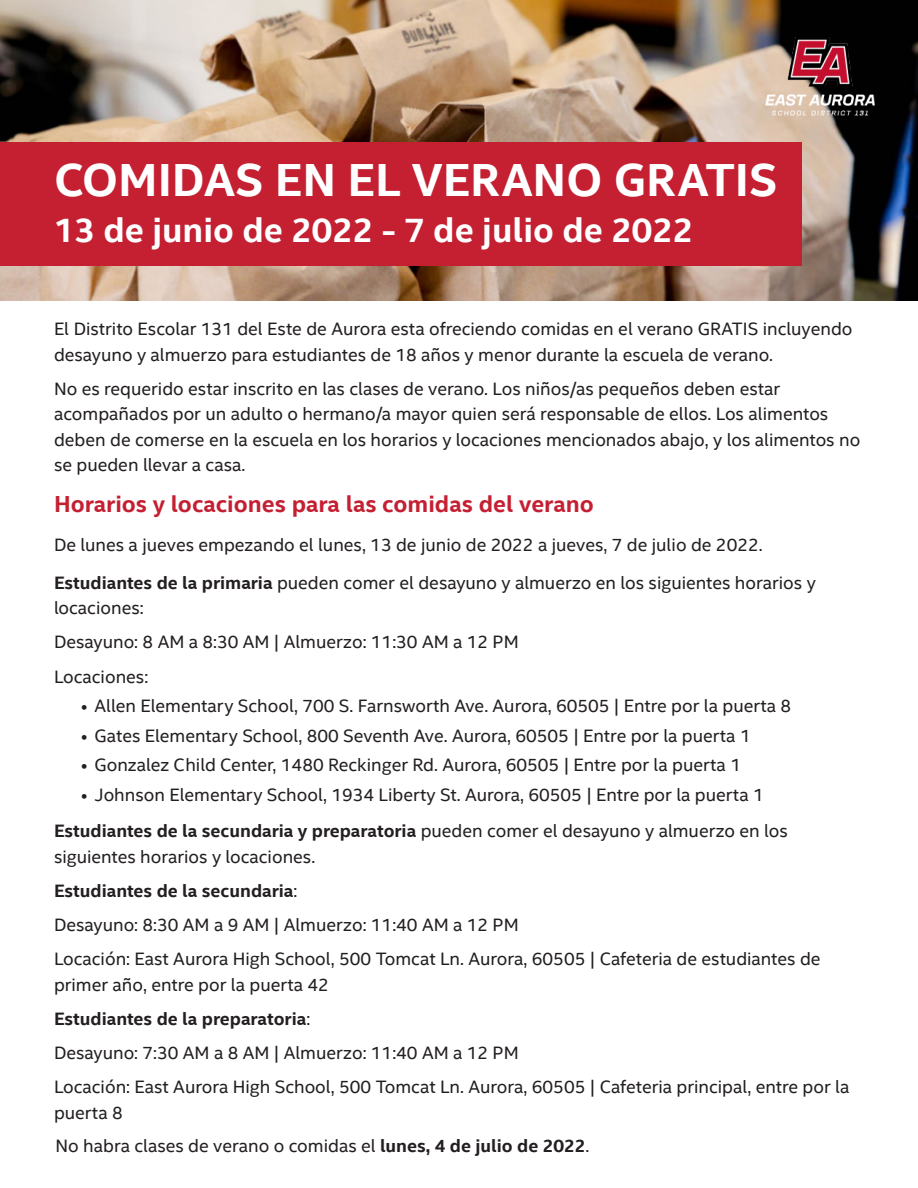
<style>
.page{position:relative;width:918px;height:1188px;background:#fff}
.page>*{position:absolute;margin:0;border:0;box-sizing:border-box;transform-origin:0 0}
.t1{font:700 46.5px "Intel Clear W";color:#fff}
.t2{font:700 34.5px "Intel Clear W";color:#fff}
.t3{font:700 23.25px "Intel Clear W";color:#c42032}
.t4{font:18px/25.5px "Intel Clear W";color:#231f20}
.t5{font:700 18px "Intel Clear W";color:#231f20}
.s1{font-weight:700}
.s2{font-weight:400}
</style>
<div class="page">
<img style="left:0;top:0;width:918px;height:300px">
<div style="left:0;top:143px;width:801px;height:123px;background:#c42032"></div>
<img style="left:765px;top:37px;width:109px;height:79px">
<p class="t1" style="left:54px;top:152px;width:725px">COMIDAS EN EL VERANO GRATIS</p>
<p class="t2" style="left:54px;top:209px;width:641px">13 de junio de 2022 - 7 de julio de 2022</p>
<p class="t4" style="left:54px;top:316px;width:800px">El Distrito Escolar 131 del Este de Aurora esta ofreciendo comidas en el verano GRATIS incluyendo desayuno y almuerzo para estudiantes de 18 años y menor durante la escuela de verano.</p>
<p class="t4" style="left:54px;top:376px;width:808px">No es requerido estar inscrito en las clases de verano. Los niños/as pequeños deben estar acompañados por un adulto o hermano/a mayor quien será responsable de ellos. Los alimentos deben de comerse en la escuela en los horarios y locaciones mencionados abajo, y los alimentos no se pueden llevar a casa.</p>
<p class="t3" style="left:54px;top:489px;width:541px">Horarios y locaciones para las comidas del verano</p>
<p class="t4" style="left:54px;top:532px;width:710px">De lunes a jueves empezando el lunes, 13 de junio de 2022 a jueves, 7 de julio de 2022.</p>
<p class="t4" style="left:54px;top:570px;width:763px"><span class="s1">Estudiantes de la primaria</span> pueden comer el desayuno y almuerzo en los siguientes horarios y locaciones:</p>
<p class="t4" style="left:54px;top:630px;width:466px">Desayuno: 8 AM a 8:30 AM | Almuerzo: 11:30 AM a 12 PM</p>
<p class="t4" style="left:54px;top:664px;width:96px">Locaciones:</p>
<p class="t4" style="left:81px;top:693px;width:712px">• Allen Elementary School, 700 S. Farnsworth Ave. Aurora, 60505 | Entre por la puerta 8</p>
<p class="t4" style="left:81px;top:723px;width:671px">• Gates Elementary School, 800 Seventh Ave. Aurora, 60505 | Entre por la puerta 1</p>
<p class="t4" style="left:81px;top:753px;width:662px">• Gonzalez Child Center, 1480 Reckinger Rd. Aurora, 60505 | Entre por la puerta 1</p>
<p class="t4" style="left:81px;top:782px;width:684px">• Johnson Elementary School, 1934 Liberty St. Aurora, 60505 | Entre por la puerta 1</p>
<p class="t4" style="left:54px;top:819px;width:735px"><span class="s1">Estudiantes de la secundaria y preparatoria</span> pueden comer el desayuno y almuerzo en los siguientes horarios y locaciones.</p>
<p class="t5" style="left:54px;top:880px;width:245px">Estudiantes de la secundaria<span class="s2">:</span></p>
<p class="t4" style="left:54px;top:912px;width:466px">Desayuno: 8:30 AM a 9 AM | Almuerzo: 11:40 AM a 12 PM</p>
<p class="t4" style="left:54px;top:947px;width:768px">Locación: East Aurora High School, 500 Tomcat Ln. Aurora, 60505 | Cafeteria de estudiantes de primer año, entre por la puerta 42</p>
<p class="t5" style="left:54px;top:1008px;width:258px">Estudiantes de la preparatoria<span class="s2">:</span></p>
<p class="t4" style="left:54px;top:1040px;width:466px">Desayuno: 7:30 AM a 8 AM | Almuerzo: 11:40 AM a 12 PM</p>
<p class="t4" style="left:54px;top:1074px;width:797px">Locación: East Aurora High School, 500 Tomcat Ln. Aurora, 60505 | Cafeteria principal, entre por la puerta 8</p>
<p class="t4" style="left:56px;top:1133px;width:535px">No habra clases de verano o comidas el <span class="s1">lunes, 4 de julio de 2022</span>.</p>
</div>
